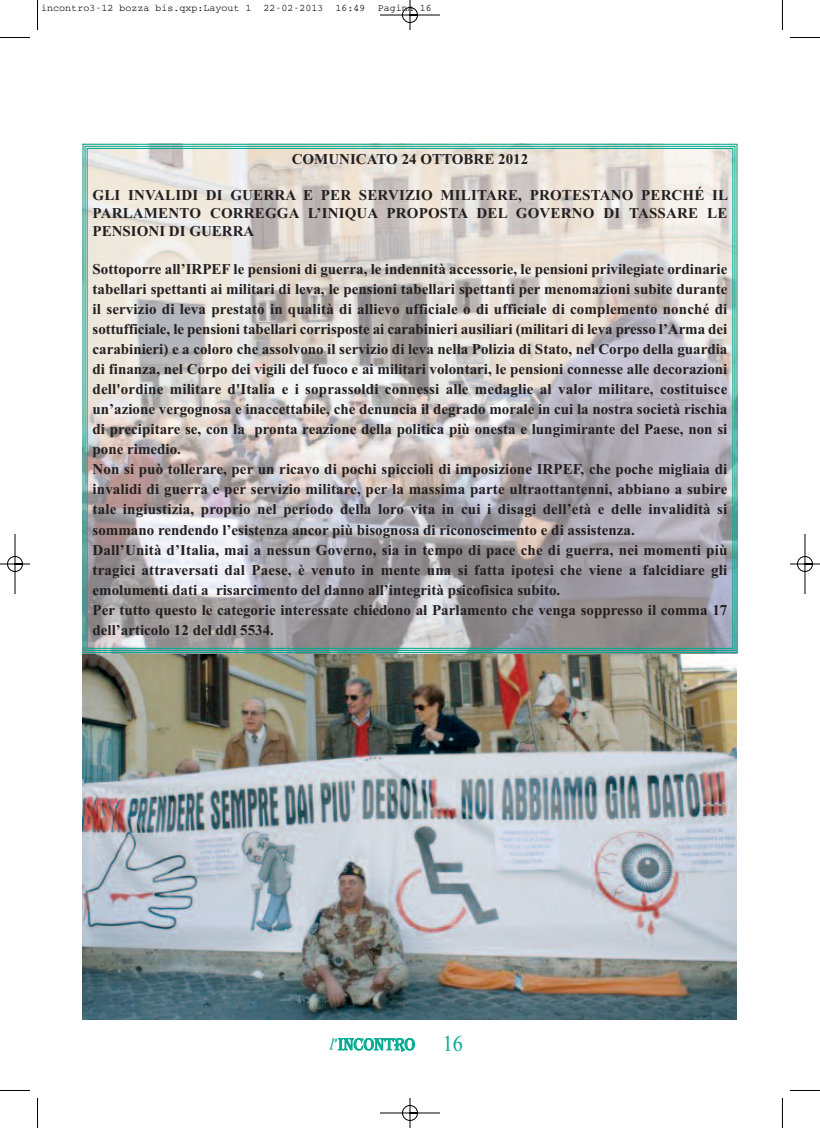
<style>
.page{position:relative;width:820px;height:1128px;background:#fff}
.page>*{position:absolute;margin:0;border:0;box-sizing:border-box;transform-origin:0 0}
.t1{font:16.75px "Algerian Bas D";color:#00ab91}
.t2{font:700 15px/20px "Times New Roman";color:#231f20;text-align:justify}
.t3{font:10px "Courier";color:#000}
.s1{font-family:"Times New Roman";font-style:italic}
.s2{font-family:"Times New Roman";font-size:22.5px}
</style>
<div class="page">
<img style="left:0;top:0;width:819px;height:1127px">
<p class="t3" style="left:41px;top:5px;width:391px">incontro3-12 bozza bis.qxp:Layout 1 22-02-2013 16:49 Pagina 16</p>
<p class="t2" style="left:291px;top:149px;width:238px">COMUNICATO 24 OTTOBRE 2012</p>
<p class="t2" style="left:92px;top:186px;width:636px;line-height:18.1px">GLI INVALIDI DI GUERRA E PER SERVIZIO MILITARE, PROTESTANO PERCHÉ IL PARLAMENTO CORREGGA L’INIQUA PROPOSTA DEL GOVERNO DI TASSARE LE PENSIONI DI GUERRA</p>
<p class="t2" style="left:92px;top:259px;width:636px;text-align:left">Sottoporre all’IRPEF le pensioni di guerra, le indennità accessorie, le pensioni privilegiate ordinarie tabellari spettanti ai militari di leva, le pensioni tabellari spettanti per menomazioni subite durante il servizio di leva prestato in qualità di allievo ufficiale o di ufficiale di complemento nonché di sottufficiale, le pensioni tabellari corrisposte ai carabinieri ausiliari (militari di leva presso l’Arma dei carabinieri) e a coloro che assolvono il servizio di leva nella Polizia di Stato, nel Corpo della guardia di finanza, nel Corpo dei vigili del fuoco e ai militari volontari, le pensioni connesse alle decorazioni dell'ordine militare d'Italia e i soprassoldi connessi alle medaglie al valor militare, costituisce un’azione vergognosa e inaccettabile, che denuncia il degrado morale in cui la nostra società rischia di precipitare se, con la pronta reazione della politica più onesta e lungimirante del Paese, non si pone rimedio.<br>Non si può tollerare, per un ricavo di pochi spiccioli di imposizione IRPEF, che poche migliaia di invalidi di guerra e per servizio militare, per la massima parte ultraottantenni, abbiano a subire tale ingiustizia, proprio nel periodo della loro vita in cui i disagi dell’età e delle invalidità si sommano rendendo l’esistenza ancor più bisognosa di riconoscimento e di assistenza.<br>Dall’Unità d’Italia, mai a nessun Governo, sia in tempo di pace che di guerra, nei momenti più tragici attraversati dal Paese, è venuto in mente una si fatta ipotesi che viene a falcidiare gli emolumenti dati a risarcimento del danno all’integrità psicofisica subito.<br>Per tutto questo le categorie interessate chiedono al Parlamento che venga soppresso il comma 17 dell’articolo 12 del ddl 5534.</p>
<p class="t1" style="left:329px;top:1034px;width:135px"><span class="s1">l</span>’INCONTRO <span class="s2">16</span></p>
</div>
